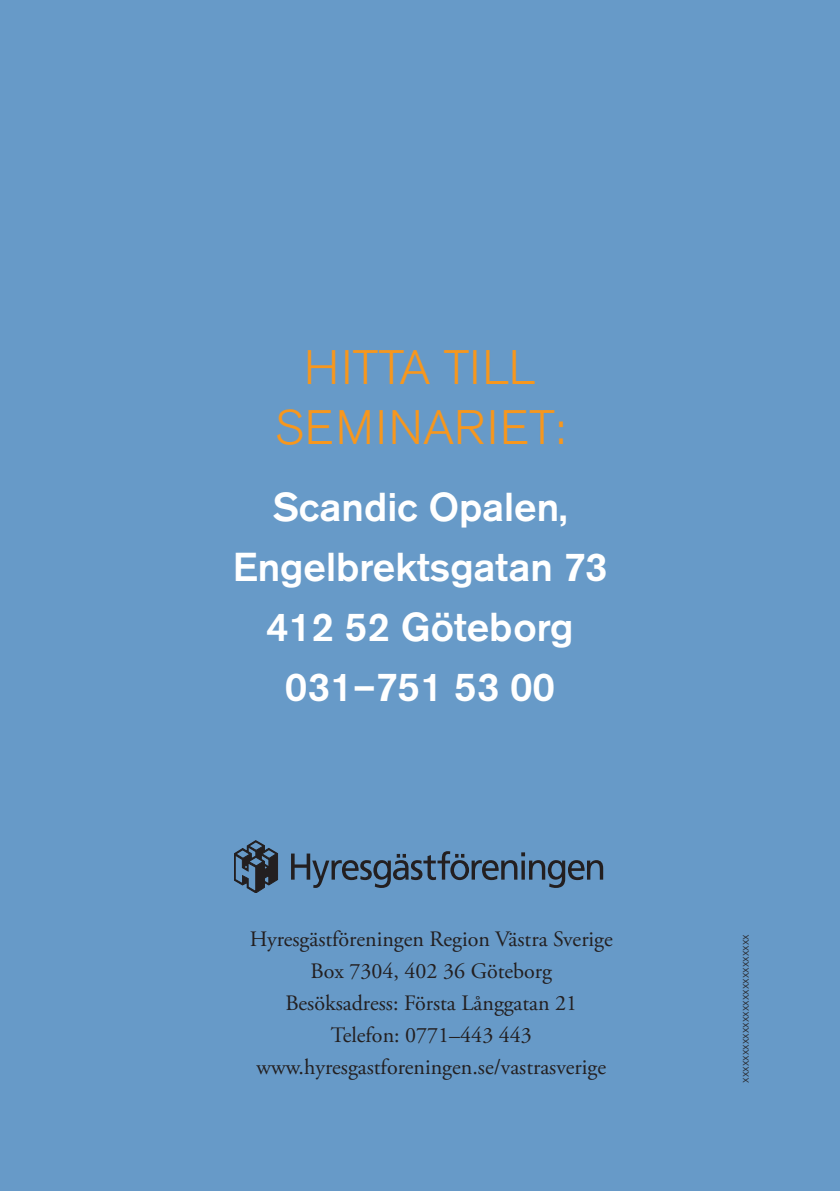
<style>
.page{position:relative;width:840px;height:1191px;background:#fff}
.page>*{position:absolute;margin:0;border:0;box-sizing:border-box;transform-origin:0 0}
.Rubrik_18_rak{font:300 48px "Akzidenz Grotesk BE";letter-spacing:.04em;color:#f7971d}
.Rubrik_18_rak-2{font:300 48px "Akzidenz Grotesk BE";letter-spacing:.01em;color:#f7971d}
.Rubrik_18_rak-3{font:500 40px "Akzidenz Grotesk BE";color:#fff}
.Brödtext{font:22px "Adobe Garamond Pro";color:#231f20}
.Bröd_fakta{font:300 12px "Akzidenz Grotesk BE";color:#231f20}
</style>
<div class="page">
<div style="left:0;top:0;width:839px;height:1191px;background:#679ac8"></div>
<svg style="left:291px;top:851px;width:312px;height:37px;background:#557a9d"></svg>
<svg style="left:234px;top:840px;width:43px;height:53px;background:#455d76"></svg>
<p class="Rubrik_18_rak-2" style="left:304px;top:340px;width:233px">HITTA TILL</p>
<p class="Rubrik_18_rak" style="left:274px;top:400px;width:292px">SEMINARIET:</p>
<p class="Rubrik_18_rak-3" style="left:272px;top:482px;width:296px">Scandic Opalen,</p>
<p class="Rubrik_18_rak-3" style="left:232px;top:542px;width:376px">Engelbrektsgatan 73</p>
<p class="Rubrik_18_rak-3" style="left:266px;top:602px;width:308px">412 52 Göteborg</p>
<p class="Rubrik_18_rak-3" style="left:285px;top:662px;width:271px">031–751 53 00</p>
<p class="Brödtext" style="left:250px;top:925px;width:364px">Hyresgästföreningen Region Västra Sverige</p>
<p class="Brödtext" style="left:310px;top:957px;width:243px">Box 7304, 402 36 Göteborg</p>
<p class="Brödtext" style="left:285px;top:989px;width:293px">Besöksadress: Första Långgatan 21</p>
<p class="Brödtext" style="left:330px;top:1021px;width:202px">Telefon: 0771–443 443</p>
<p class="Brödtext" style="left:256px;top:1053px;width:351px">www.hyresgastforeningen.se/vastrasverige</p>
<p class="Bröd_fakta" style="left:737px;top:1082px;width:150px;rotate:-90deg">xxxxxxxxxxxxxxxxxxxxxxxxxxx</p>
</div>
